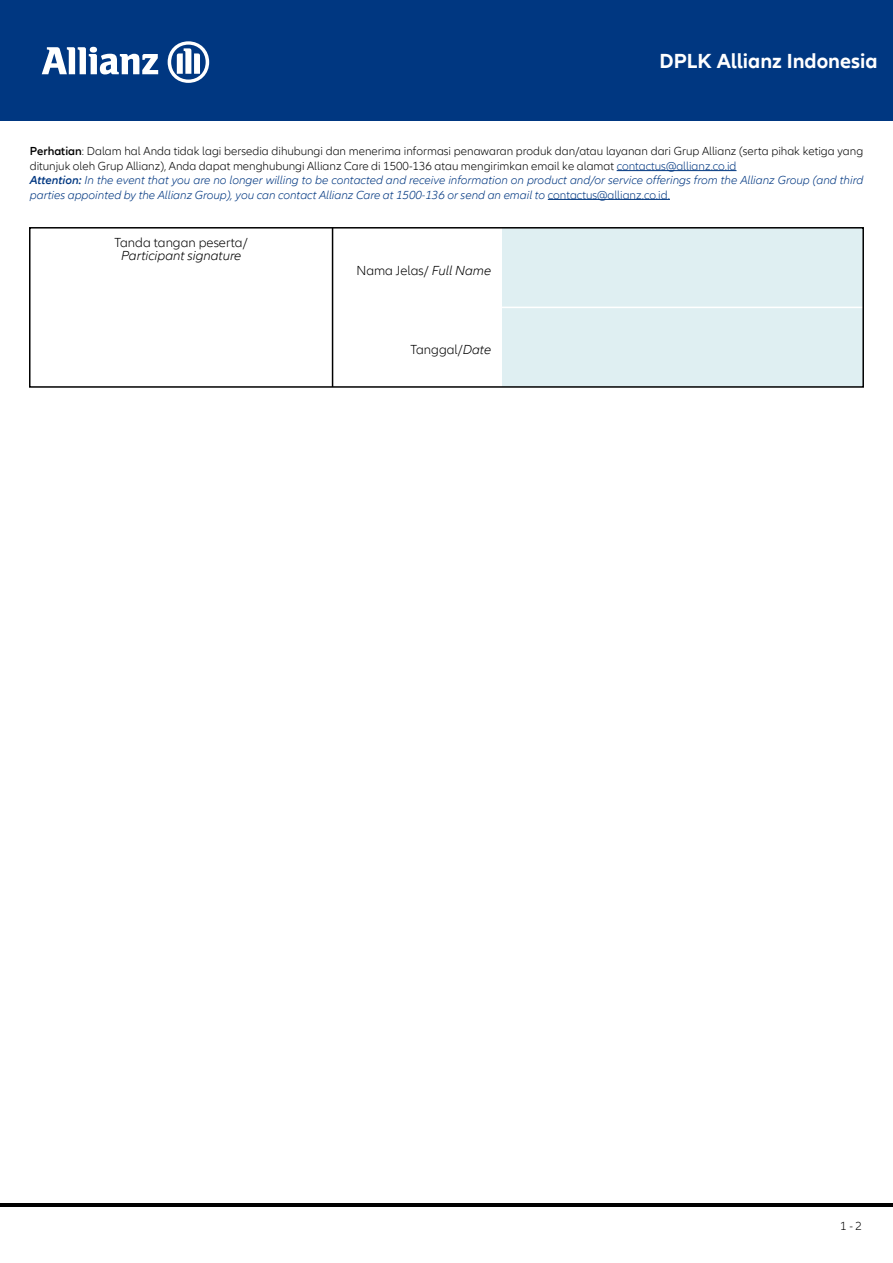
<style>
.page{position:relative;width:893px;height:1263px;background:#fff}
.page>*{position:absolute;margin:0;border:0;box-sizing:border-box;transform-origin:0 0}
.t1{font:700 21px "Allianz Neo";color:#fff}
.t2{font:300 13.5px "Allianz Neo";color:#000}
.t3{font:italic 300 13.5px "Allianz Neo";color:#000}
.t4{font:300 12px/14.4px "Allianz Neo";color:#000}
.s1{font-weight:600}
.s2{color:#003781}
.s3{font-weight:600;font-style:italic;color:#003781}
.s4{font-style:italic;color:#003781}
.s5{font-style:italic}
</style>
<div class="page">
<div style="left:0;top:0;width:893px;height:120px;background:#003781"></div>
<svg style="left:42px;top:47px;width:116px;height:27px"></svg>
<svg style="left:168px;top:41px;width:41px;height:42px"></svg>
<div style="left:502px;top:228px;width:361px;height:159px;background:#dfeff2"></div>
<hr style="left:332px;top:228px;width:1px;height:159px;background:#000">
<hr style="left:502px;top:307px;width:361px;height:1px;background:#fff">
<div style="left:29px;top:227px;width:835px;height:161px;border:2px solid #000"></div>
<hr style="left:0;top:1205px;width:893px;height:1px;background:#000">
<hr style="left:0;top:1203px;width:893px;height:1px;background:#000">
<hr style="left:617px;top:170px;width:119px;height:1px;background:#003781">
<hr style="left:548px;top:199px;width:122px;height:1px;background:#003781">
<h1 class="t1" style="left:660px;top:48px;width:219px">DPLK Allianz Indonesia</h1>
<p class="t4" style="left:30px;top:144px;width:835px"><span class="s1">Perhatian</span>: Dalam hal Anda tidak lagi bersedia dihubungi dan menerima informasi penawaran produk dan/atau layanan dari Grup Allianz (serta pihak ketiga yang ditunjuk oleh Grup Allianz), Anda dapat menghubungi Allianz Care di 1500-136 atau mengirimkan email ke alamat <span class="s2">contactus@allianz.co.id<br></span><span class="s3">Attention:</span> <span class="s4">In the event that you are no longer willing to be contacted and receive information on product and/or service offerings from the Allianz Group (and third parties appointed by the Allianz Group), you can contact Allianz Care at 1500-136 or send an email to</span> <span class="s2">contactus@allianz.co.id.</span></p>
<p class="t2" style="left:115px;top:235px;width:135px">Tanda tangan peserta/</p>
<p class="t3" style="left:121px;top:248px;width:122px">Participant signature</p>
<p class="t2" style="left:356px;top:263px;width:136px">Nama Jelas/ <span class="s5">Full Name</span></p>
<p class="t2" style="left:411px;top:342px;width:82px">Tanggal/<span class="s5">Date</span></p>
<p class="t4" style="left:840px;top:1219px;width:23px">1 - 2</p>
</div>
